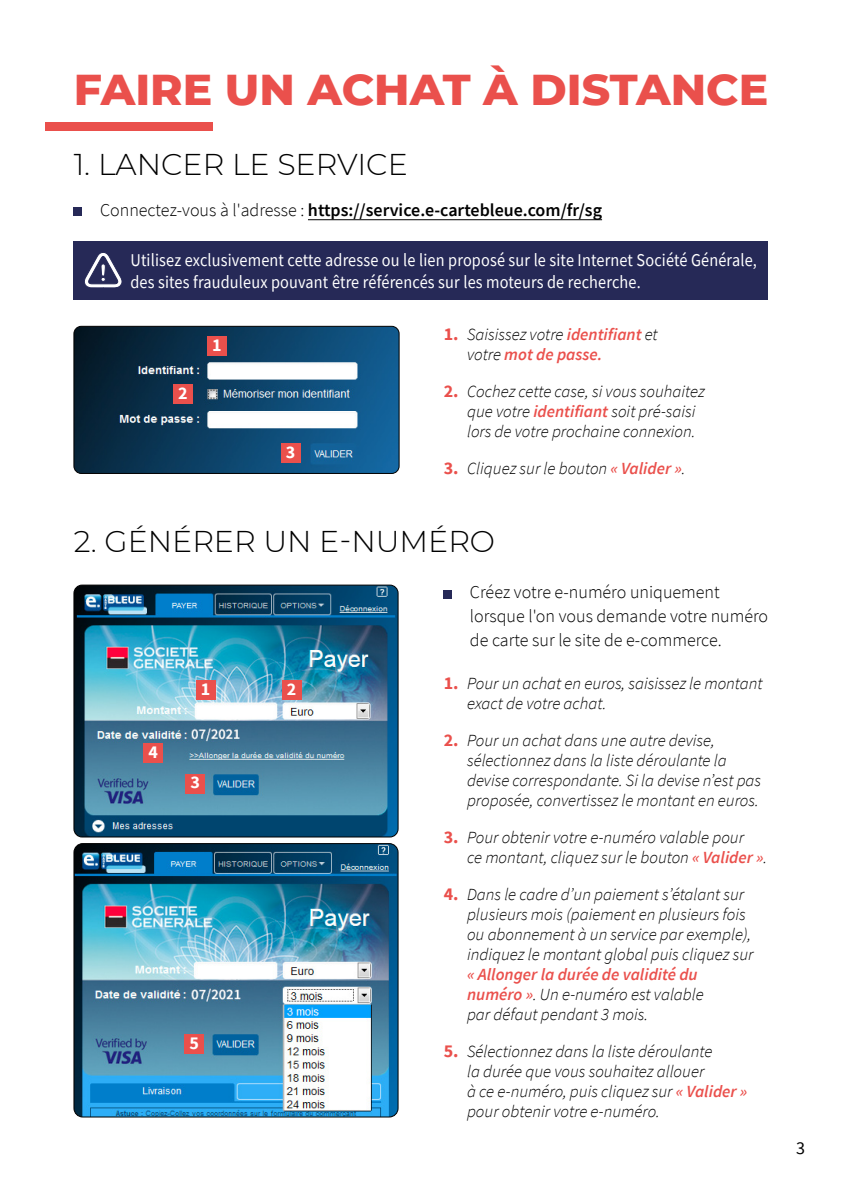
<style>
.page{position:relative;width:842px;height:1191px;background:#fff}
.page>*{position:absolute;margin:0;border:0;box-sizing:border-box;transform-origin:0 0}
.t1{font:800 44px "Montserrat";color:#ea504c}
.t2{font:300 30px "Montserrat";color:#000}
.t3{font:18px/22px "Source Sans Pro";letter-spacing:.01em;color:#fff;scale:.9 1}
.t4{font:300 18px/24px "Source Sans Pro";color:#000}
.t5{font:600 18px "Source Sans Pro";color:#000}
.t6{font:700 18px "Source Sans Pro";color:#fff}
.t7{font:18px "Source Sans Pro";color:#000}
.t8{font:italic 300 17px/20px "Source Sans Pro";color:#000}
.t9{font:italic 600 17px/20px "Source Sans Pro";color:#ea504c}
.s1{font-weight:300}
.s2{font-weight:700;font-style:normal;font-size:18px}
.s3{font-weight:300;color:#000}
.s4{font-weight:700;font-style:normal;font-size:18px;color:#ea504c}
.s5{font-weight:600;color:#ea504c}
</style>
<div class="page">
<img style="left:74px;top:326px;width:325px;height:147px">
<div style="left:74px;top:326px;width:325px;height:148px;border:1px solid #000;border-radius:7px"></div>
<img style="left:74px;top:585px;width:324px;height:252px">
<div style="left:74px;top:585px;width:324px;height:252px;border:1px solid #000;border-radius:8px"></div>
<img style="left:74px;top:843px;width:324px;height:274px">
<div style="left:74px;top:843px;width:324px;height:274px;border:1px solid #000;border-radius:9px"></div>
<hr style="left:308px;top:219px;width:294px;height:1px;background:#000">
<div style="left:74px;top:207px;width:8px;height:9px;background:#262957"></div>
<div style="left:444px;top:590px;width:8px;height:8px;background:#262957"></div>
<div style="left:207px;top:336px;width:20px;height:20px;background:#ea504c"></div>
<div style="left:196px;top:680px;width:19px;height:20px;background:#ea504c"></div>
<div style="left:173px;top:384px;width:20px;height:20px;background:#ea504c"></div>
<div style="left:282px;top:680px;width:20px;height:20px;background:#ea504c"></div>
<div style="left:281px;top:443px;width:19px;height:20px;background:#ea504c"></div>
<div style="left:185px;top:773px;width:20px;height:20px;background:#ea504c"></div>
<div style="left:143px;top:743px;width:20px;height:20px;background:#ea504c"></div>
<div style="left:184px;top:1034px;width:20px;height:20px;background:#ea504c"></div>
<div style="left:74px;top:241px;width:694px;height:58px;background:#262957"></div>
<svg style="left:83px;top:253px;width:40px;height:47px"></svg>
<div style="left:45px;top:122px;width:168px;height:9px;background:#ea504c"></div>
<h1 class="t1" style="left:74px;top:57px;width:696px">FAIRE UN ACHAT À DISTANCE</h1>
<h2 class="t2" style="left:74px;top:144px;width:336px">1. LANCER LE SERVICE</h2>
<p class="t5" style="left:100px;top:198px;width:504px"><span class="s1">Connectez-vous à l'adresse :</span> https://service.e-cartebleue.com/fr/sg</p>
<p class="t3" style="left:130px;top:249px;width:698px">Utilisez exclusivement cette adresse ou le lien proposé sur le site Internet Société Générale, des sites frauduleux pouvant être référencés sur les moteurs de recherche.</p>
<p class="t6" style="left:178px;top:380px;width:11px">2</p>
<p class="t6" style="left:212px;top:333px;width:11px">1</p>
<p class="t6" style="left:286px;top:439px;width:11px">3</p>
<p class="t9" style="left:467px;top:324px;width:192px;text-indent:-23px"><span class="s2">1.</span> <span class="s3">Saisissez votre</span> identifiant <span class="s3">et votre</span> mot de passe.</p>
<p class="t8" style="left:467px;top:381px;width:239px;text-indent:-23px"><span class="s4">2.</span> Cochez cette case, si vous souhaitez que votre <span class="s5">identifiant</span> soit pré-saisi lors de votre prochaine connexion.</p>
<p class="t8" style="left:444px;top:458px;width:243px"><span class="s4">3.</span> Cliquez sur le bouton <span class="s5">« Valider »</span>.</p>
<h2 class="t2" style="left:74px;top:520px;width:423px">2. GÉNÉRER UN E-NUMÉRO</h2>
<p class="t6" style="left:149px;top:739px;width:11px">4</p>
<p class="t6" style="left:201px;top:676px;width:11px">1</p>
<p class="t6" style="left:191px;top:770px;width:11px">3</p>
<p class="t6" style="left:287px;top:676px;width:11px">2</p>
<p class="t6" style="left:189px;top:1030px;width:11px">5</p>
<p class="t4" style="left:470px;top:580px;width:300px">Créez votre e-numéro uniquement lorsque l'on vous demande votre numéro de carte sur le site de e-commerce.</p>
<p class="t8" style="left:467px;top:673px;width:297px;text-indent:-23px"><span class="s4">1.</span> Pour un achat en euros, saisissez le montant exact de votre achat.</p>
<p class="t8" style="left:467px;top:730px;width:296px;text-indent:-23px"><span class="s4">2.</span> Pour un achat dans une autre devise, sélectionnez dans la liste déroulante la devise correspondante. Si la devise n’est pas proposée, convertissez le montant en euros.</p>
<p class="t8" style="left:467px;top:827px;width:302px;text-indent:-23px"><span class="s4">3.</span> Pour obtenir votre e-numéro valable pour<br>ce montant, cliquez sur le bouton <span class="s5">« Valider »</span>.</p>
<p class="t8" style="left:467px;top:884px;width:288px;text-indent:-23px"><span class="s4">4.</span> Dans le cadre d’un paiement s’étalant sur plusieurs mois (paiement en plusieurs fois ou abonnement à un service par exemple), indiquez le montant global puis cliquez sur</p>
<p class="t8" style="left:467px;top:964px;width:238px"><span class="s5">« Allonger la durée de validité du numéro »</span>. Un e-numéro est valable par défaut pendant 3 mois.</p>
<p class="t8" style="left:467px;top:1041px;width:282px;text-indent:-23px"><span class="s4">5.</span> Sélectionnez dans la liste déroulante<br>la durée que vous souhaitez allouer<br>à ce e-numéro, puis cliquez sur <span class="s5">« Valider » </span>pour obtenir votre e-numéro.</p>
<p class="t7" style="left:796px;top:1136px;width:10px">3</p>
</div>
